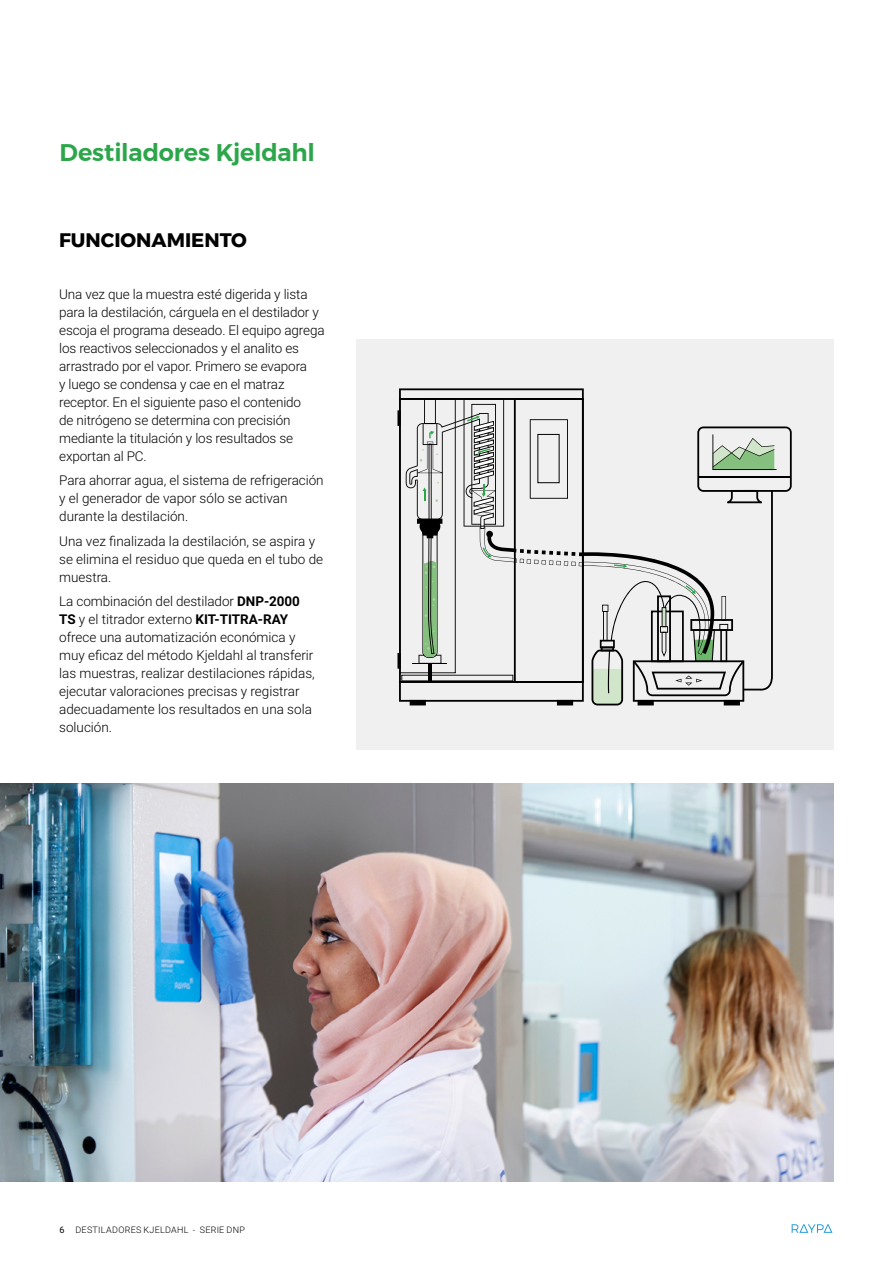
<style>
.page{position:relative;width:893px;height:1263px;background:#fff}
.page>*{position:absolute;margin:0;border:0;box-sizing:border-box;transform-origin:0 0}
.t1{font:600 24px "Montserrat";letter-spacing:-.005em;color:#2da64b}
.t2{font:700 19.5px "Montserrat";color:#000}
.t3{font:300 13.5px/18px "Roboto";letter-spacing:-.005em;color:#000}
.t4{font:300 9px "Roboto";letter-spacing:.03em;color:#000}
.s1{font-weight:700}
.s2{font-weight:400}
</style>
<div class="page">
<svg style="left:792px;top:1224px;width:40px;height:9px"></svg>
<div style="left:356px;top:339px;width:477px;height:411px;background:#f0f0f0"></div>
<svg style="left:397px;top:388px;width:395px;height:317px"></svg>
<div style="left:537px;top:434px;width:22px;height:49px;border:1px solid #000"></div>
<img style="left:0;top:783px;width:833px;height:399px">
<h1 class="t1" style="left:60px;top:133px;width:257px">Destiladores Kjeldahl</h1>
<h2 class="t2" style="left:59px;top:224px;width:189px">FUNCIONAMIENTO</h2>
<p class="t3" style="left:59px;top:284px;width:267px">Una vez que la muestra esté digerida y lista para la destilación, cárguela en el destilador y escoja el programa deseado. El equipo agrega los reactivos seleccionados y el analito es arrastrado por el vapor. Primero se evapora<br>y luego se condensa y cae en el matraz receptor. En el siguiente paso el contenido<br>de nitrógeno se determina con precisión mediante la titulación y los resultados se exportan al PC.</p>
<p class="t3" style="left:59px;top:471px;width:266px">Para ahorrar agua, el sistema de refrigeración y el generador de vapor sólo se activan durante la destilación.</p>
<p class="t3" style="left:59px;top:531px;width:265px">Una vez finalizada la destilación, se aspira y se elimina el residuo que queda en el tubo de muestra.</p>
<p class="t3" style="left:59px;top:592px;width:257px">La combinación del destilador <span class="s1">DNP-2000<br>TS</span> y el titrador externo <span class="s1">KIT-TITRA-RAY </span>ofrece una automatización económica y muy eficaz del método Kjeldahl al transferir las muestras, realizar destilaciones rápidas, ejecutar valoraciones precisas y registrar adecuadamente los resultados en una sola solución.</p>
<p class="t4" style="left:60px;top:1224px;width:187px"><span class="s2">6</span> DESTILADORES KJELDAHL - SERIE DNP</p>
</div>
